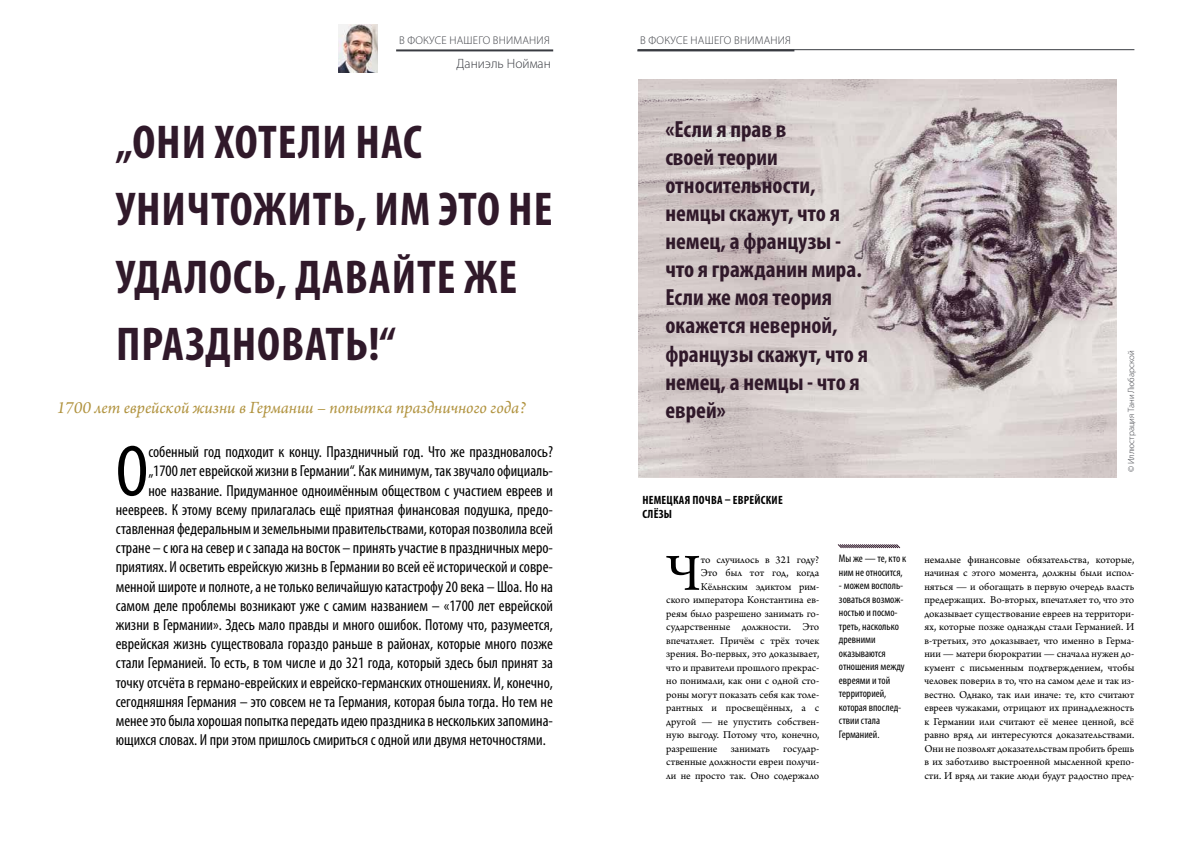
<style>
.page{position:relative;width:1191px;height:842px;background:#fff}
.page>*{position:absolute;margin:0;border:0;box-sizing:border-box;transform-origin:0 0}
.t1{font:condensed 73px "Myriad Pro";color:#000}
.t2{font:54.7px "Arno Pro";color:#000}
.t3{font:700 condensed 47.7px/67.5px "Myriad Pro";letter-spacing:.02em;color:#30192a}
.t4{font:700 condensed 23.4px/28.1px "Myriad Pro";color:#30192a}
.t5{font:italic 18px "Arno Pro";letter-spacing:-.005em;color:#b1933f}
.t6{font:condensed 16px "Myriad Pro";color:#000}
.t7{font:300 13.5px "Myriad Pro";color:#393b41}
.t8{font:700 condensed 12px/14.4px "Myriad Pro";letter-spacing:.02em;color:#000}
.t9{font:300 11.3px "Myriad Pro";letter-spacing:.02em;color:#393b41}
.t10{font:11px/13.5px "Arno Pro";color:#000;text-align:right}
.t11{font:condensed 11px/13.5px "Myriad Pro";color:#000}
.t12{font:300 9px "Myriad Pro";color:#393b41}
</style>
<div class="page">
<hr style="left:638px;top:49px;width:496px;height:1px;background:#393b41">
<img style="left:638px;top:80px;width:478px;height:397px">
<svg style="left:837px;top:544px;width:64px;height:5px"></svg>
<hr style="left:396px;top:49px;width:157px;height:2px;background:#393b41">
<hr style="left:637px;top:49px;width:157px;height:2px;background:#393b41">
<img style="left:338px;top:25px;width:40px;height:47px">
<p class="t9" style="left:399px;top:34px;width:152px">В ФОКУСЕ НАШЕГО ВНИМАНИЯ</p>
<p class="t9" style="left:640px;top:34px;width:152px">В ФОКУСЕ НАШЕГО ВНИМАНИЯ</p>
<p class="t7" style="left:456px;top:55px;width:96px">Даниэль Нойман</p>
<h3 class="t3" style="left:116px;top:107px;width:438px">„ОНИ ХОТЕЛИ НАС<br>УНИЧТОЖИТЬ, ИМ ЭТО НЕ<br>УДАЛОСЬ, ДАВАЙТЕ ЖЕ<br>ПРАЗДНОВАТЬ!“</h3>
<h3 class="t5" style="left:57px;top:397px;width:470px">1700 лет еврейской жизни в Германии – попытка праздничного года?</h3>
<h1 class="t1" style="left:116px;top:427px;width:34px">О</h1>
<h3 class="t6" style="left:148px;top:442px;width:406px">собенный год подходит к концу. Праздничный год. Что же праздновалось?</h3>
<h3 class="t6" style="left:148px;top:461px;width:406px">„1700 лет еврейской жизни в Германии“. Как минимум, так звучало официаль-</h3>
<h3 class="t6" style="left:148px;top:480px;width:406px">ное название. Придуманное одноимённым обществом с участием евреев и</h3>
<h3 class="t6" style="left:116px;top:500px;width:439px">неевреев. К этому всему прилагалась ещё приятная финансовая подушка, предо-</h3>
<h3 class="t6" style="left:116px;top:519px;width:439px">ставленная федеральным и земельными правительствами, которая позволила всей</h3>
<h3 class="t6" style="left:116px;top:538px;width:439px">стране – с юга на север и с запада на восток – принять участие в праздничных меро-</h3>
<h3 class="t6" style="left:116px;top:557px;width:439px">приятиях. И осветить еврейскую жизнь в Германии во всей её исторической и совре-</h3>
<h3 class="t6" style="left:116px;top:576px;width:439px">менной широте и полноте, а не только величайшую катастрофу 20 века – Шоа. Но на</h3>
<h3 class="t6" style="left:116px;top:596px;width:439px">самом деле проблемы возникают уже с самим названием – «1700 лет еврейской</h3>
<h3 class="t6" style="left:116px;top:615px;width:439px">жизни в Германии». Здесь мало правды и много ошибок. Потому что, разумеется,</h3>
<h3 class="t6" style="left:116px;top:634px;width:439px">еврейская жизнь существовала гораздо раньше в районах, которые много позже</h3>
<h3 class="t6" style="left:116px;top:653px;width:439px">стали Германией. То есть, в том числе и до 321 года, который здесь был принят за</h3>
<h3 class="t6" style="left:116px;top:672px;width:439px">точку отсчёта в германо-еврейских и еврейско-германских отношениях. И, конечно,</h3>
<h3 class="t6" style="left:116px;top:692px;width:438px">сегодняшняя Германия – это совсем не та Германия, которая была тогда. Но тем не</h3>
<h3 class="t6" style="left:116px;top:711px;width:439px">менее это была хорошая попытка передать идею праздника в нескольких запомина-</h3>
<h3 class="t6" style="left:116px;top:730px;width:431px">ющихся словах. И при этом пришлось смириться с одной или двумя неточностями.</h3>
<h3 class="t4" style="left:665px;top:114px;width:204px">«Если я прав в<br>своей теории относительности, немцы скажут, что я немец, а французы - что я гражданин мира.<br>Если же моя теория окажется неверной, французы скажут, что я немец, а немцы - что я еврей»</h3>
<p class="t8" style="left:642px;top:493px;width:142px">НЕМЕЦКАЯ ПОЧВА – ЕВРЕЙСКИЕ<br>СЛЁЗЫ</p>
<h2 class="t2" style="left:666px;top:542px;width:36px">Ч</h2>
<p class="t10" style="left:666px;top:553px;width:155px">то случилось в 321 году?<br>Это был тот год, когда<br>Кёльнским эдиктом рим-<br>ского императора Константина ев&shy;реям было разрешено занимать го&shy;сударственные должности. Это впечатляет. Причём с трёх точек зрения. Во-первых, это доказывает, что и правители прошлого прекрас&shy;но понимали, как они с одной сто&shy;роны могут показать себя как толе&shy;рантных и просвещённых, а с другой — не упустить собствен&shy;ную выгоду. Потому что, конечно, разрешение занимать государ&shy;ственные должности евреи получи&shy;ли не просто так. Оно содержало</p>
<p class="t11" style="left:839px;top:552px;width:69px">Мы же — те, кто к ним не относится,</p>
<p class="t11" style="left:839px;top:579px;width:67px">- можем восполь&shy;зоваться возмож&shy;ностью и посмо&shy;треть, насколько древними оказываются отношения между евреями и той территорией, которая впослед&shy;ствии стала<br>Германией.</p>
<p class="t12" style="left:1125px;top:472px;width:123px;rotate:-90deg">© Иллюстрация Тани Любарской</p>
<p class="t10" style="left:924px;top:553px;width:211px;text-align:justify">немалые финансовые обязательства, которые, начиная с этого момента, должны были испол&shy;няться — и обогащать в первую очередь власть предержащих. Во-вторых, впечатляет то, что это доказывает существование евреев на территори&shy;ях, которые позже однажды стали Германией. И в-третьих, это доказывает, что именно в Герма&shy;нии — матери бюрократии — сначала нужен до&shy;кумент с письменным подтверждением, чтобы человек поверил в то, что на самом деле и так из&shy;вестно. Однако, так или иначе: те, кто считают евреев чужаками, отрицают их принадлежность к Германии или считают её менее ценной, всё равно вряд ли интересуются доказательствами.<br>Они не позволят доказательствам пробить брешь в их заботливо выстроенной мысленной крепо&shy;сти. И вряд ли такие люди будут радостно пред-</p>
</div>
